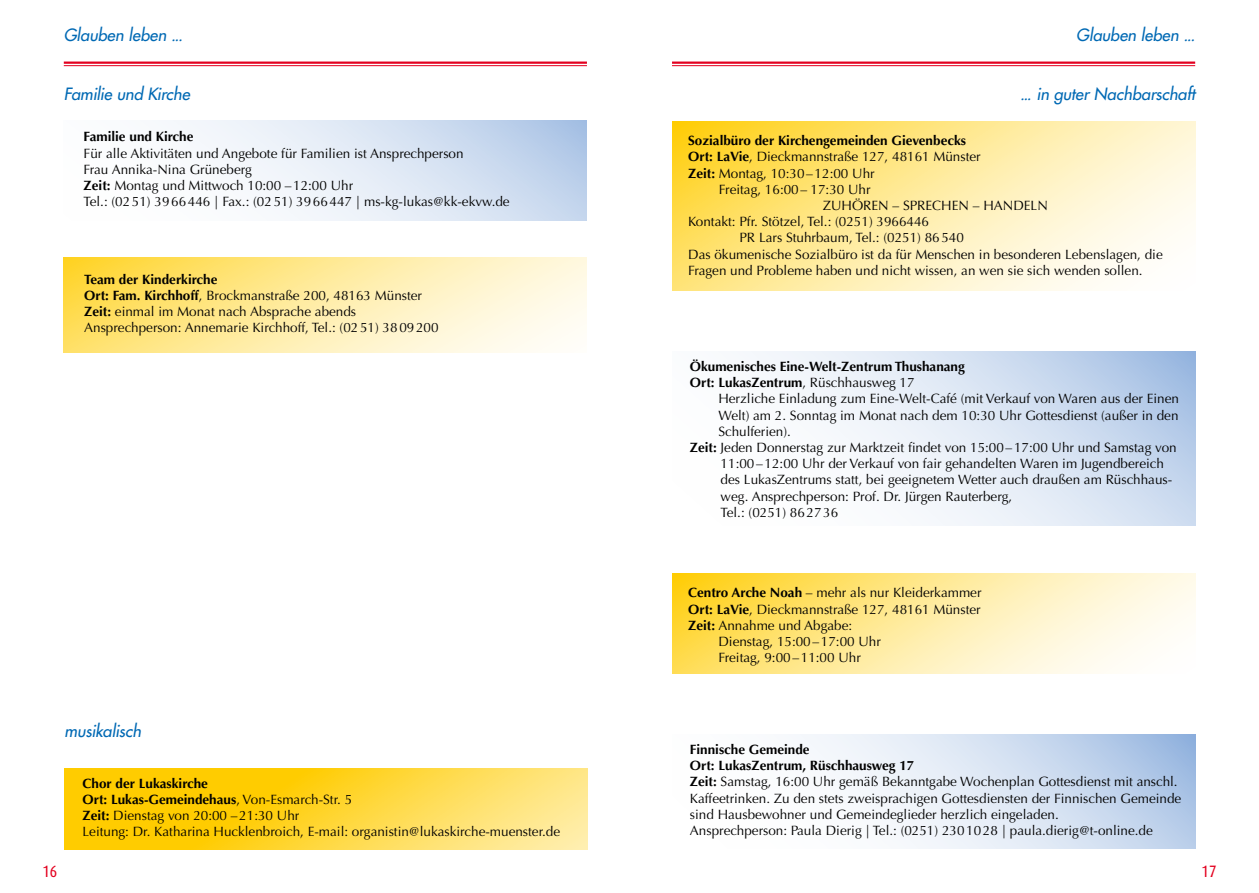
<style>
.page{position:relative;width:1259px;height:893px;background:#fff}
.page>*{position:absolute;margin:0;border:0;box-sizing:border-box;transform-origin:0 0}
.t1{font:italic 16.5px "Futura LT";letter-spacing:-.005em;color:#0069b4}
.t2{font:16.5px "Dax Condensed";color:#e3001f}
.t3{font:13.5px/16.2px "Optima";color:#000}
.t4{font:700 13.5px/16.2px "Optima";color:#000}
.s1{font-weight:700}
.s2{font-weight:400}
</style>
<div class="page">
<hr style="left:64px;top:62px;width:523px;height:2px;background:#e3001f">
<hr style="left:64px;top:65px;width:523px;height:1px;background:#e3001f">
<hr style="left:672px;top:62px;width:523px;height:2px;background:#e3001f">
<hr style="left:672px;top:65px;width:523px;height:1px;background:#e3001f">
<svg style="left:64px;top:257px;width:523px;height:95px;background:#ffeca4"></svg>
<svg style="left:173px;top:120px;width:414px;height:100px"></svg>
<svg style="left:65px;top:768px;width:523px;height:81px;background:#ffd636"></svg>
<svg style="left:672px;top:121px;width:523px;height:170px;background:#ffeca3"></svg>
<svg style="left:672px;top:573px;width:523px;height:101px;background:#ffeba1"></svg>
<svg style="left:751px;top:351px;width:444px;height:174px"></svg>
<svg style="left:800px;top:734px;width:395px;height:115px"></svg>
<p class="t1" style="left:64px;top:24px;width:120px">Glauben leben ...</p>
<p class="t1" style="left:64px;top:84px;width:128px">Familie und Kirche</p>
<p class="t4" style="left:84px;top:129px;width:111px">Familie und Kirche</p>
<p class="t3" style="left:84px;top:145px;width:428px">Für alle Aktivitäten und Angebote für Familien ist Ansprechperson<br>Frau Annika-Nina Grüneberg<br><span class="s1">Zeit:</span> Montag und Mittwoch 10:00 –12:00 Uhr<br>Tel.: (0251) 3966446 | Fax.: (0251) 3966447 | ms-kg-lukas@kk-ekvw.de</p>
<p class="t3" style="left:84px;top:271px;width:356px"><span class="s1">Team der Kinderkirche<br>Ort: Fam. Kirchhoff</span>, Brockmanstraße 200, 48163 Münster <span class="s1">Zeit:</span> einmal im Monat nach Absprache abends Ansprechperson: Annemarie Kirchhoff, Tel.: (0251) 3809200</p>
<p class="t1" style="left:65px;top:720px;width:78px">musikalisch</p>
<p class="t3" style="left:82px;top:775px;width:479px"><span class="s1">Chor der Lukaskirche<br>Ort: Lukas-Gemeindehaus</span>, Von-Esmarch-Str. 5<br><span class="s1">Zeit:</span> Dienstag von 20:00 –21:30 Uhr<br>Leitung: Dr. Katharina Hucklenbroich, E-mail: organistin@lukaskirche-muenster.de</p>
<p class="t1" style="left:1076px;top:24px;width:120px">Glauben leben ...</p>
<p class="t1" style="left:1020px;top:84px;width:177px">... in guter Nachbarschaft</p>
<p class="t4" style="left:688px;top:133px;width:279px">Sozialbüro der Kirchengemeinden Gievenbecks</p>
<p class="t3" style="left:688px;top:149px;width:294px"><span class="s1">Ort: LaVie</span>, Dieckmannstraße 127, 48161 Münster</p>
<p class="t3" style="left:688px;top:165px;width:188px"><span class="s1">Zeit:</span> Montag, 10:30–12:00 Uhr</p>
<p class="t3" style="left:719px;top:181px;width:153px">Freitag, 16:00– 17:30 Uhr</p>
<p class="t3" style="left:822px;top:197px;width:227px">ZUHÖREN – SPRECHEN – HANDELN</p>
<p class="t3" style="left:688px;top:214px;width:242px">Kontakt: Pfr. Stötzel, Tel.: (0251) 3966446</p>
<p class="t3" style="left:739px;top:230px;width:226px">PR Lars Stuhrbaum, Tel.: (0251) 86540</p>
<p class="t3" style="left:688px;top:246px;width:476px">Das ökumenische Sozialbüro ist da für Menschen in besonderen Lebenslagen, die</p>
<p class="t3" style="left:688px;top:262px;width:456px">Fragen und Probleme haben und nicht wissen, an wen sie sich wenden sollen.</p>
<p class="t4" style="left:690px;top:358px;width:276px">Ökumenisches Eine-Welt-Zentrum Thushanang<br>Ort: LukasZentrum<span class="s2">, Rüschhausweg 17</span></p>
<p class="t3" style="left:718px;top:391px;width:462px">Herzliche Einladung zum Eine-Welt-Café (mit Verkauf von Waren aus der Einen</p>
<p class="t3" style="left:718px;top:407px;width:461px">Welt) am 2. Sonntag im Monat nach dem 10:30 Uhr Gottesdienst (außer in den</p>
<p class="t3" style="left:718px;top:423px;width:74px">Schulferien).</p>
<p class="t3" style="left:690px;top:439px;width:488px"><span class="s1">Zeit:</span> Jeden Donnerstag zur Marktzeit findet von 15:00–17:00 Uhr und Samstag von</p>
<p class="t3" style="left:720px;top:456px;width:445px">11:00–12:00 Uhr der Verkauf von fair gehandelten Waren im Jugendbereich</p>
<p class="t3" style="left:720px;top:472px;width:453px">des LukasZentrums statt, bei geeignetem Wetter auch draußen am Rüschhaus-</p>
<p class="t3" style="left:720px;top:488px;width:293px">weg. Ansprechperson: Prof. Dr. Jürgen Rauterberg,</p>
<p class="t3" style="left:720px;top:504px;width:119px">Tel.: (0251) 862736</p>
<p class="t3" style="left:688px;top:585px;width:295px"><span class="s1">Centro Arche Noah</span> – mehr als nur Kleiderkammer</p>
<p class="t3" style="left:688px;top:601px;width:294px"><span class="s1">Ort: LaVie</span>, Dieckmannstraße 127, 48161 Münster</p>
<p class="t3" style="left:688px;top:617px;width:166px"><span class="s1">Zeit:</span> Annahme und Abgabe:</p>
<p class="t3" style="left:718px;top:633px;width:164px">Dienstag, 15:00–17:00 Uhr</p>
<p class="t3" style="left:718px;top:650px;width:144px">Freitag, 9:00–11:00 Uhr</p>
<p class="t3" style="left:690px;top:742px;width:493px"><span class="s1">Finnische Gemeinde<br>Ort: LukasZentrum, Rüschhausweg 17<br>Zeit:</span> Samstag, 16:00 Uhr gemäß Bekanntgabe Wochenplan Gottesdienst mit anschl.<br>Kaffeetrinken. Zu den stets zweisprachigen Gottesdiensten der Finnischen Gemeinde sind Hausbewohner und Gemeindeglieder herzlich eingeladen.<br>Ansprechperson: Paula Dierig | Tel.: (0251) 2301028 | paula.dierig@t-online.de</p>
<p class="t2" style="left:43px;top:862px;width:16px">16</p>
<p class="t2" style="left:1201px;top:862px;width:16px">17</p>
</div>
